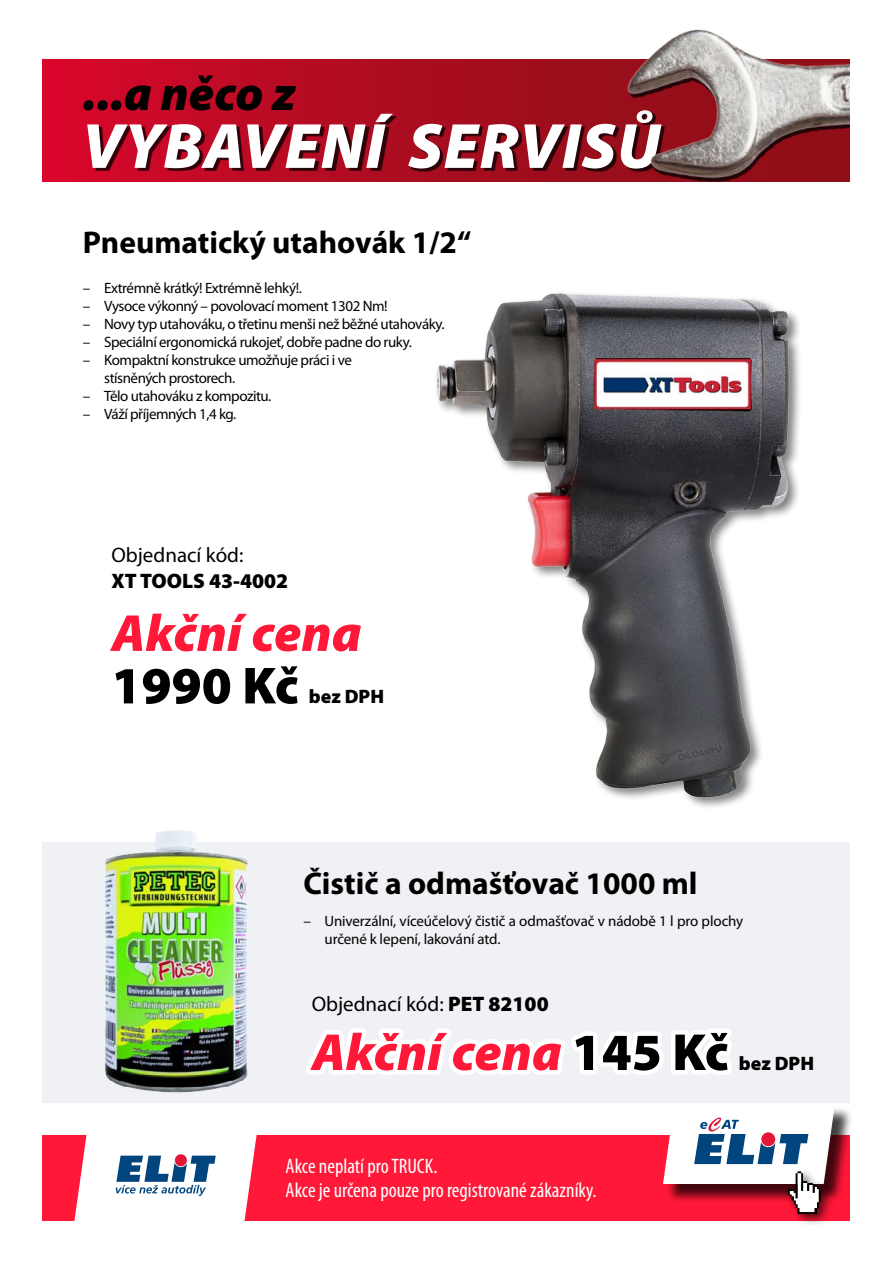
<style>
.page{position:relative;width:893px;height:1263px;background:#fff}
.page>*{position:absolute;margin:0;border:0;box-sizing:border-box;transform-origin:0 0}
.t1{font:italic 900 64.5px "Myriad Pro";letter-spacing:.01em;color:#fff}
.t2{font:italic 900 52.5px "Myriad Pro";color:#ff1837}
.t3{font:900 52.5px "Myriad Pro";color:#000}
.t4{font:italic 900 48.75px "Myriad Pro";color:#000}
.t5{font:700 31.5px "Myriad Pro";color:#000}
.t6{font:condensed 21px/24px "Myriad Pro";color:#fff}
.t7{font:21px "Myriad Pro";color:#000}
.t8{font:900 21px "Myriad Pro";color:#000}
.t9{font:900 19.5px "Myriad Pro";color:#000}
.t10{font:15px/18px "Myriad Pro";letter-spacing:-.03em;color:#000}
.t11{font:15px/18px "Myriad Pro";letter-spacing:-.01em;color:#000}
.s1{font-weight:900}
.s2{font-style:normal;color:#000}
</style>
<div class="page">
<div style="left:43px;top:842px;width:807px;height:261px;background:#f0f1f4"></div>
<div style="left:43px;top:1135px;width:807px;height:85px;background:#ff1837"></div>
<div style="left:666px;top:1106px;width:187px;height:97px;background:#000;opacity:.75"></div>
<svg style="left:74px;top:1135px;width:183px;height:86px;background:#e1d7e0"></svg>
<div style="left:784px;top:1168px;width:50px;height:59px;background:#000;opacity:.6"></div>
<svg style="left:663px;top:1106px;width:172px;height:108px"></svg>
<svg style="left:306px;top:1028px;width:426px;height:47px"></svg>
<svg style="left:43px;top:60px;width:571px;height:121px;background:#b80a23"></svg>
<div style="left:91px;top:117px;width:306px;height:54px;background:#000;opacity:.75"></div>
<div style="left:411px;top:113px;width:254px;height:59px;background:#000;opacity:.75"></div>
<img style="left:614px;top:29px;width:236px;height:153px">
<img style="left:105px;top:830px;width:143px;height:263px">
<img style="left:436px;top:293px;width:364px;height:514px">
<h3 class="t4" style="left:83px;top:67px;width:214px">...a něco z</h3>
<h1 class="t1" style="left:82px;top:110px;width:161px">vybavení</h1>
<h1 class="t1" style="left:408px;top:110px;width:253px">servisů</h1>
<h3 class="t5" style="left:83px;top:222px;width:390px">Pneumatický utahovák 1/2“</h3>
<p class="t10" style="left:83px;top:279px;width:220px">– Extrémně krátký! Extrémně lehký!.</p>
<p class="t10" style="left:83px;top:297px;width:306px">– Vysoce výkonný – povolovací moment 1302 Nm!</p>
<p class="t10" style="left:83px;top:315px;width:363px">– Novy typ utahováku, o třetinu menši než běžné utahováky.</p>
<p class="t10" style="left:83px;top:333px;width:330px">– Speciální ergonomická rukojeť, dobře padne do ruky.</p>
<p class="t10" style="left:104px;top:351px;width:249px;text-indent:-21px">– Kompaktní konstrukce umožňuje práci i ve stísněných prostorech.</p>
<p class="t10" style="left:83px;top:387px;width:190px">– Tělo utahováku z kompozitu.</p>
<p class="t10" style="left:83px;top:405px;width:155px">– Váží příjemných 1,4 kg.</p>
<h3 class="t7" style="left:111px;top:542px;width:134px">Objednací kód:</h3>
<h3 class="t8" style="left:111px;top:569px;width:178px">XT TOOLS 43-4002</h3>
<h2 class="t2" style="left:111px;top:604px;width:252px">Akční cena</h2>
<h2 class="t3" style="left:111px;top:656px;width:189px">1990 Kč</h2>
<h3 class="t9" style="left:309px;top:686px;width:77px">bez DPH</h3>
<h3 class="t5" style="left:303px;top:863px;width:396px">Čistič a odmašťovač 1000 ml</h3>
<p class="t11" style="left:325px;top:912px;width:420px;text-indent:-21px">– Univerzální, víceúčelový čistič a odmašťovač v nádobě 1 l pro plochy určené k lepení, lakování atd.</p>
<h3 class="t7" style="left:312px;top:991px;width:238px">Objednací kód: <span class="s1">PET 82100</span></h3>
<h2 class="t2" style="left:312px;top:1023px;width:418px">Akční cena <span class="s2">145 Kč</span></h2>
<h3 class="t9" style="left:739px;top:1052px;width:77px">bez DPH</h3>
<h3 class="t6" style="left:286px;top:1153px;width:312px">Akce neplatí pro TRUCK.<br>Akce je určena pouze pro registrované zákazníky.</h3>
</div>
